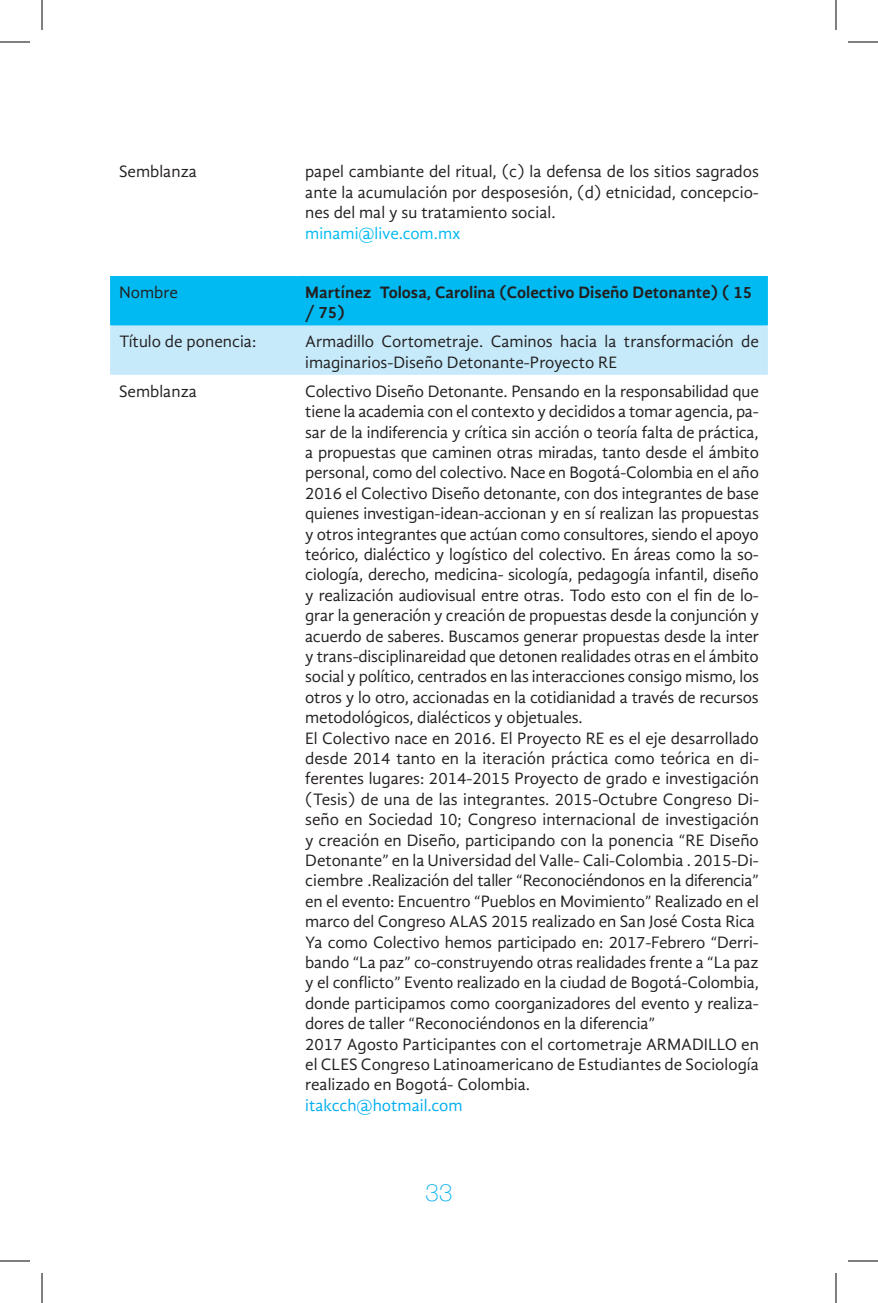
<style>
.page{position:relative;width:878px;height:1303px;background:#fff}
.page>*{position:absolute;margin:0;border:0;box-sizing:border-box;transform-origin:0 0}
.t1{font:100 24px "Helvetica Neue";color:#00aeef}
.t2{font:17px/20.4px "Gandhi Sans";letter-spacing:-.01em;color:#231f20}
.t3{font:700 17px/20.4px "Gandhi Sans";color:#231f20}
.t4{font:17px "Gandhi Sans";color:#00aeef}
.t5{font:17px "Gandhi Sans";color:#00baf1}
</style>
<div class="page">
<svg style="left:112px;top:278px;width:654px;height:97px;background:#64d2f5"></svg>
<hr style="left:297px;top:276px;width:471px;height:2px;background:#00baf1">
<hr style="left:766px;top:278px;width:2px;height:47px;background:#00baf1">
<hr style="left:110px;top:276px;width:187px;height:2px;background:#00baf1">
<hr style="left:110px;top:278px;width:2px;height:47px;background:#00baf1">
<hr style="left:296px;top:278px;width:2px;height:47px;background:#00baf1">
<hr style="left:297px;top:325px;width:471px;height:2px;background:#c6eafa">
<hr style="left:766px;top:327px;width:2px;height:48px;background:#c6eafa">
<hr style="left:110px;top:325px;width:187px;height:2px;background:#c6eafa">
<hr style="left:110px;top:327px;width:2px;height:48px;background:#c6eafa">
<hr style="left:296px;top:327px;width:2px;height:48px;background:#c6eafa">
<hr style="left:0;top:42px;width:30px;height:1px;background:#000">
<hr style="left:848px;top:42px;width:30px;height:1px;background:#000">
<hr style="left:0;top:1261px;width:30px;height:1px;background:#000">
<hr style="left:848px;top:1261px;width:30px;height:1px;background:#000">
<hr style="left:42px;top:0;width:1px;height:30px;background:#000">
<hr style="left:42px;top:1273px;width:1px;height:30px;background:#000">
<hr style="left:835px;top:0;width:1px;height:30px;background:#000">
<hr style="left:835px;top:1273px;width:1px;height:30px;background:#000">
<p class="t2" style="left:119px;top:162px;width:80px">Semblanza</p>
<p class="t2" style="left:305px;top:162px;width:455px;text-align:justify">papel cambiante del ritual, (c) la defensa de los sitios sagrados ante la acumulación por desposesión, (d) etnicidad, concepcio&shy;nes del mal y su tratamiento social.</p>
<p class="t5" style="left:305px;top:223px;width:157px">minami@live.com.mx</p>
<p class="t2" style="left:119px;top:282px;width:60px">Nombre</p>
<p class="t3" style="left:305px;top:282px;width:448px">Martínez Tolosa, Carolina (Colectivo Diseño Detonante) ( 15 / 75)</p>
<p class="t2" style="left:119px;top:332px;width:139px">Título de ponencia:</p>
<p class="t2" style="left:305px;top:332px;width:455px">Armadillo Cortometraje. Caminos hacia la transformación de imaginarios-Diseño Detonante-Proyecto RE</p>
<p class="t2" style="left:119px;top:381px;width:80px">Semblanza</p>
<p class="t2" style="left:305px;top:381px;width:455px">Colectivo Diseño Detonante. Pensando en la responsabilidad que tiene la academia con el contexto y decididos a tomar agencia, pa&shy;sar de la indiferencia y crítica sin acción o teoría falta de práctica, a propuestas que caminen otras miradas, tanto desde el ámbito personal, como del colectivo. Nace en Bogotá-Colombia en el año 2016 el Colectivo Diseño detonante, con dos integrantes de base quienes investigan-idean-accionan y en sí realizan las propuestas y otros integrantes que actúan como consultores, siendo el apoyo teórico, dialéctico y logístico del colectivo. En áreas como la so&shy;ciología, derecho, medicina- sicología, pedagogía infantil, diseño y realización audiovisual entre otras. Todo esto con el fin de lo&shy;grar la generación y creación de propuestas desde la conjunción y acuerdo de saberes. Buscamos generar propuestas desde la inter y trans-disciplinareidad que detonen realidades otras en el ámbito social y político, centrados en las interacciones consigo mismo, los otros y lo otro, accionadas en la cotidianidad a través de recursos metodológicos, dialécticos y objetuales.<br>El Colectivo nace en 2016. El Proyecto RE es el eje desarrollado desde 2014 tanto en la iteración práctica como teórica en di&shy;ferentes lugares: 2014-2015 Proyecto de grado e investigación (Tesis) de una de las integrantes. 2015-Octubre Congreso Di&shy;seño en Sociedad 10; Congreso internacional de investigación y creación en Diseño, participando con la ponencia “RE Diseño Detonante” en la Universidad del Valle- Cali-Colombia . 2015-Di&shy;ciembre .Realización del taller “Reconociéndonos en la diferencia” en el evento: Encuentro “Pueblos en Movimiento” Realizado en el marco del Congreso ALAS 2015 realizado en San José Costa Rica Ya como Colectivo hemos participado en: 2017-Febrero “Derri&shy;bando “La paz” co-construyendo otras realidades frente a “La paz y el conflicto” Evento realizado en la ciudad de Bogotá-Colombia, donde participamos como coorganizadores del evento y realiza&shy;dores de taller “Reconociéndonos en la diferencia”<br>2017 Agosto Participantes con el cortometraje ARMADILLO en el CLES Congreso Latinoamericano de Estudiantes de Sociología realizado en Bogotá- Colombia.</p>
<p class="t4" style="left:305px;top:1095px;width:159px">itakcch@hotmail.com</p>
<h1 class="t1" style="left:426px;top:1174px;width:28px">33</h1>
</div>
